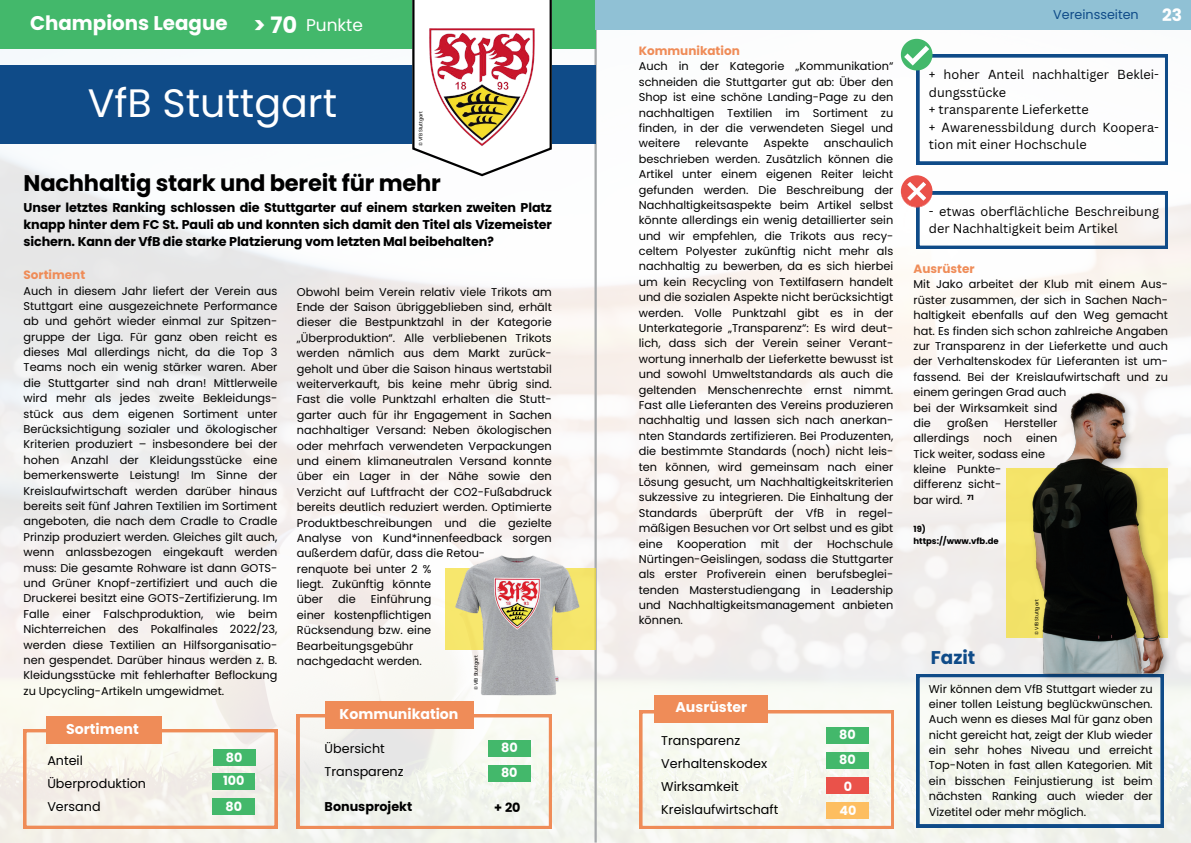
<style>
.page{position:relative;width:1191px;height:843px;background:#fff}
.page>*{position:absolute;margin:0;border:0;box-sizing:border-box;transform-origin:0 0}
.t1{font:39.6px "Poppins";color:#fff}
.t2{font:700 22.6px "Poppins";letter-spacing:-.01em;color:#000}
.t3{font:700 19.8px "Poppins";color:#fff}
.t4{font:700 18.4px "Poppins";color:#0f4b88}
.t5{font:17px "Poppins";color:#fff}
.t6{font:700 17px "Poppins";color:#fff}
.t7{font:700 14.1px "Poppins";color:#fff}
.t8{font:700 12.7px/17.2px "Poppins";letter-spacing:-.01em;color:#000;text-align:justify}
.t9{font:12.7px/17.5px "Canva Sans";color:#000}
.t10{font:12.7px/22.8px "Poppins";color:#000}
.t11{font:700 12.7px/25.1px "Poppins";color:#fff}
.t12{font:12.7px "Poppins";color:#0f4b88}
.t13{font:700 12px "Poppins";color:#ef8c58}
.t14{font:11.3px/15.4px "Poppins";color:#000;text-align:justify}
.t15{font:700 8.5px/11.7px "Poppins";color:#000}
.t16{font:700 7.1px "Poppins";color:#000}
.t17{font:4.9px "Poppins";letter-spacing:-.02em;color:#000}
.s1{font-weight:700;font-size:22.6px}
</style>
<div class="page">
<img style="left:0;top:30px;width:1190px;height:812px">
<svg style="left:24px;top:729px;width:253px;height:99px"></svg>
<hr style="left:594px;top:0;width:2px;height:842px;background:#a6a9ab">
<div style="left:0;top:65px;width:595px;height:79px;background:#0f4b88"></div>
<div style="left:46px;top:715px;width:116px;height:28px;background:#ef8c58"></div>
<svg style="left:297px;top:714px;width:254px;height:114px"></svg>
<svg style="left:639px;top:710px;width:254px;height:118px"></svg>
<div style="left:324px;top:701px;width:149px;height:27px;background:#ef8c58"></div>
<div style="left:655px;top:695px;width:112px;height:27px;background:#ef8c58"></div>
<svg style="left:900px;top:175px;width:267px;height:73px"></svg>
<svg style="left:900px;top:39px;width:267px;height:125px"></svg>
<svg style="left:916px;top:674px;width:247px;height:152px"></svg>
<div style="left:0;top:0;width:595px;height:49px;background:#43b86b"></div>
<div style="left:213px;top:749px;width:42px;height:16px;background:#43b86b"></div>
<div style="left:212px;top:773px;width:43px;height:16px;background:#43b86b"></div>
<div style="left:212px;top:798px;width:43px;height:16px;background:#43b86b"></div>
<div style="left:488px;top:739px;width:42px;height:17px;background:#43b86b"></div>
<div style="left:488px;top:765px;width:42px;height:16px;background:#43b86b"></div>
<div style="left:826px;top:727px;width:42px;height:16px;background:#43b86b"></div>
<div style="left:826px;top:752px;width:42px;height:16px;background:#43b86b"></div>
<div style="left:826px;top:777px;width:42px;height:16px;background:#ea524a"></div>
<div style="left:826px;top:802px;width:42px;height:16px;background:#fdbe60"></div>
<svg style="left:412px;top:0;width:139px;height:176px"></svg>
<img style="left:427px;top:26px;width:110px;height:122px">
<div style="left:445px;top:567px;width:150px;height:82px;background:#f6e66c"></div>
<div style="left:1006px;top:468px;width:161px;height:169px;background:#f3e368"></div>
<img style="left:1021px;top:373px;width:161px;height:312px">
<img style="left:453px;top:552px;width:135px;height:145px">
<div style="left:595px;top:0;width:595px;height:30px;background:#90c1d5"></div>
<h3 class="t3" style="left:30px;top:12px;width:199px">Champions League</h3>
<h3 class="t5" style="left:253px;top:15px;width:111px"><span class="s1">&gt; 70</span> Punkte</h3>
<h1 class="t1" style="left:88px;top:80px;width:251px">VfB Stuttgart</h1>
<p class="t17" style="left:418px;top:146px;width:37px;rotate:-90deg">© VfB Stuttgart</p>
<h2 class="t2" style="left:24px;top:170px;width:419px">Nachhaltig stark und bereit für mehr</h2>
<p class="t8" style="left:24px;top:199px;width:530px">Unser letztes Ranking schlossen die Stuttgarter auf einem starken zweiten Platz knapp hinter dem FC St. Pauli ab und konnten sich damit den Titel als Vizemeister sichern. Kann der VfB die starke Platzierung vom letzten Mal beibehalten?</p>
<p class="t13" style="left:24px;top:268px;width:63px">Sortiment</p>
<p class="t14" style="left:24px;top:283px;width:255px">Auch in diesem Jahr liefert der Verein aus Stuttgart eine ausgezeichnete Performance ab und gehört wieder einmal zur Spitzen&shy;gruppe der Liga. Für ganz oben reicht es dieses Mal allerdings nicht, da die Top 3<br>Teams noch ein wenig stärker waren. Aber die Stuttgarter sind nah dran! Mittlerweile wird mehr als jedes zweite Bekleidungs&shy;stück aus dem eigenen Sortiment unter Berücksichtigung sozialer und ökologischer Kriterien produziert – insbesondere bei der hohen Anzahl der Kleidungsstücke eine bemerkenswerte Leistung! Im Sinne der Kreislaufwirtschaft werden darüber hinaus bereits seit fünf Jahren Textilien im Sortiment angeboten, die nach dem Cradle to Cradle Prinzip produziert werden. Gleiches gilt auch, wenn anlassbezogen eingekauft werden muss: Die gesamte Rohware ist dann GOTS&shy;und Grüner Knopf-zertifiziert und auch die Druckerei besitzt eine GOTS-Zertifizierung. Im Falle einer Falschproduktion, wie beim Nichterreichen des Pokalfinales 2022/23, werden diese Textilien an Hilfsorganisatio&shy;nen gespendet. Darüber hinaus werden z. B.<br>Kleidungsstücke mit fehlerhafter Beflockung zu Upcycling-Artikeln umgewidmet.</p>
<p class="t14" style="left:297px;top:284px;width:256px">Obwohl beim Verein relativ viele Trikots am Ende der Saison übriggeblieben sind, erhält dieser die Bestpunktzahl in der Kategorie „Überproduktion“. Alle verbliebenen Trikots werden nämlich aus dem Markt zurück&shy;geholt und über die Saison hinaus wertstabil weiterverkauft, bis keine mehr übrig sind.<br>Fast die volle Punktzahl erhalten die Stutt&shy;garter auch für ihr Engagement in Sachen nachhaltiger Versand: Neben ökologischen oder mehrfach verwendeten Verpackungen und einem klimaneutralen Versand konnte über ein Lager in der Nähe sowie den Verzicht auf Luftfracht der CO2-Fußabdruck bereits deutlich reduziert werden. Optimierte Produktbeschreibungen und die gezielte Analyse von Kund*innenfeedback sorgen außerdem dafür, dass die Retou-</p>
<p class="t7" style="left:66px;top:720px;width:74px">Sortiment</p>
<p class="t14" style="left:297px;top:560px;width:136px">renquote bei unter 2 % liegt. Zukünftig könnte über</p>
<p class="t14" style="left:297px;top:591px;width:136px;text-align:left;text-indent:74px">Einführung einer kostenpflichtigen<br>Rücksendung bzw. eine<br>Bearbeitungsgebühr nachgedacht werden.</p>
<p class="t14" style="left:338px;top:591px;width:19px">die</p>
<p class="t17" style="left:473px;top:690px;width:37px;rotate:-90deg">© VfB Stuttgart</p>
<p class="t7" style="left:339px;top:705px;width:120px">Kommunikation</p>
<p class="t10" style="left:47px;top:749px;width:100px">Anteil<br>Überproduktion<br>Versand</p>
<p class="t11" style="left:226px;top:745px;width:18px">80</p>
<p class="t11" style="left:225px;top:793px;width:18px">80</p>
<p class="t11" style="left:223px;top:768px;width:23px">100</p>
<p class="t10" style="left:324px;top:737px;width:80px">Übersicht<br>Transparenz</p>
<p class="t8" style="left:324px;top:797px;width:89px">Bonusprojekt</p>
<p class="t11" style="left:501px;top:735px;width:18px">80<br>80</p>
<p class="t8" style="left:494px;top:799px;width:28px">+ 20</p>
<p class="t13" style="left:638px;top:44px;width:102px">Kommunikation</p>
<p class="t14" style="left:638px;top:59px;width:256px">Auch in der Kategorie „Kommunikation“ schneiden die Stuttgarter gut ab: Über den Shop ist eine schöne Landing-Page zu den nachhaltigen Textilien im Sortiment zu finden, in der die verwendeten Siegel und weitere</p>
<p class="t14" style="left:638px;top:136px;width:256px;text-indent:185px">anschaulich beschrieben werden. Zusätzlich können die Artikel unter einem eigenen Reiter leicht gefunden werden. Die Beschreibung der Nachhaltigkeitsaspekte beim Artikel selbst könnte allerdings ein wenig detaillierter sein und wir empfehlen, die Trikots aus recy&shy;celtem Polyester zukünftig nicht mehr als nachhaltig zu bewerben, da es sich hierbei um kein Recycling von Textilfasern handelt und die sozialen Aspekte nicht berücksichtigt werden. Volle Punktzahl gibt es in der Unterkategorie „Transparenz“: Es wird deut&shy;lich, dass sich der Verein seiner Verant&shy;wortung innerhalb der Lieferkette bewusst ist und sowohl Umweltstandards als auch die geltenden Menschenrechte ernst nimmt.<br>Fast alle Lieferanten des Vereins produzieren nachhaltig und lassen sich nach anerkan&shy;nten Standards zertifizieren. Bei Produzenten, die bestimmte Standards (noch) nicht leis&shy;ten können, wird gemeinsam nach einer Lösung gesucht, um Nachhaltigkeitskriterien sukzessive zu integrieren. Die Einhaltung der Standards überprüft der VfB in regel&shy;mäßigen Besuchen vor Ort selbst und es gibt eine</p>
<p class="t14" style="left:695px;top:136px;width:55px">relevante</p>
<p class="t14" style="left:763px;top:136px;width:47px">Aspekte</p>
<p class="t14" style="left:677px;top:535px;width:71px">Kooperation</p>
<p class="t14" style="left:760px;top:535px;width:20px">mit</p>
<p class="t14" style="left:793px;top:535px;width:20px">der</p>
<p class="t14" style="left:638px;top:535px;width:256px;text-indent:188px">Hochschule Nürtingen-Geislingen, sodass die Stuttgarter als erster Profiverein einen berufsbeglei&shy;tenden Masterstudiengang in Leadership und Nachhaltigkeitsmanagement anbieten können.</p>
<p class="t7" style="left:675px;top:698px;width:73px">Ausrüster</p>
<p class="t10" style="left:661px;top:729px;width:118px">Transparenz<br>Verhaltenskodex<br>Wirksamkeit<br>Kreislaufwirtschaft</p>
<p class="t11" style="left:839px;top:721px;width:18px">80</p>
<p class="t11" style="left:839px;top:747px;width:18px">80</p>
<p class="t11" style="left:839px;top:773px;width:18px;line-height:24.7px;text-align:center">0<br>40</p>
<p class="t12" style="left:1053px;top:7px;width:87px">Vereinsseiten</p>
<h3 class="t6" style="left:1161px;top:5px;width:21px">23</h3>
<p class="t9" style="left:928px;top:66px;width:232px">+ hoher Anteil nachhaltiger Beklei&shy;dungsstücke<br>+ transparente Lieferkette<br>+ Awarenessbildung durch Koopera&shy;tion mit einer Hochschule</p>
<p class="t9" style="left:928px;top:202px;width:232px">- etwas oberflächliche Beschreibung der Nachhaltigkeit beim Artikel</p>
<p class="t13" style="left:913px;top:262px;width:63px">Ausrüster</p>
<p class="t14" style="left:913px;top:277px;width:256px;text-align:left">Mit Jako arbeitet der Klub mit einem Aus&shy;rüster zusammen, der sich in Sachen Nach&shy;haltigkeit ebenfalls auf den Weg gemacht hat. Es finden sich schon zahlreiche Angaben zur Transparenz in der Lieferkette und auch der Verhaltenskodex für Lieferanten ist um&shy;fassend. Bei der Kreislaufwirtschaft und zu einem geringen Grad auch<br>bei der Wirksamkeit sind<br>die</p>
<p class="t14" style="left:947px;top:415px;width:43px">großen</p>
<p class="t14" style="left:913px;top:415px;width:145px;text-align:left;text-indent:91px">Hersteller allerdings noch einen<br>Tick weiter, sodass eine kleine Punkte-<br>differenz sicht-<br>bar wird.</p>
<p class="t15" style="left:913px;top:523px;width:87px">19) https://www.vfb.de</p>
<p class="t16" style="left:967px;top:492px;width:8px">71</p>
<p class="t17" style="left:1033px;top:634px;width:37px;rotate:-90deg">© VfB Stuttgart</p>
<h3 class="t4" style="left:930px;top:647px;width:46px">Fazit</h3>
<p class="t14" style="left:928px;top:680px;width:225px">Wir können dem VfB Stuttgart wieder zu einer tollen Leistung beglückwünschen.<br>Auch wenn es dieses Mal für ganz oben nicht gereicht hat, zeigt der Klub wieder ein sehr hohes Niveau und erreicht Top-Noten in fast allen Kategorien. Mit ein bisschen Feinjustierung ist beim nächsten Ranking auch wieder der Vizetitel oder mehr möglich.</p>
</div>
